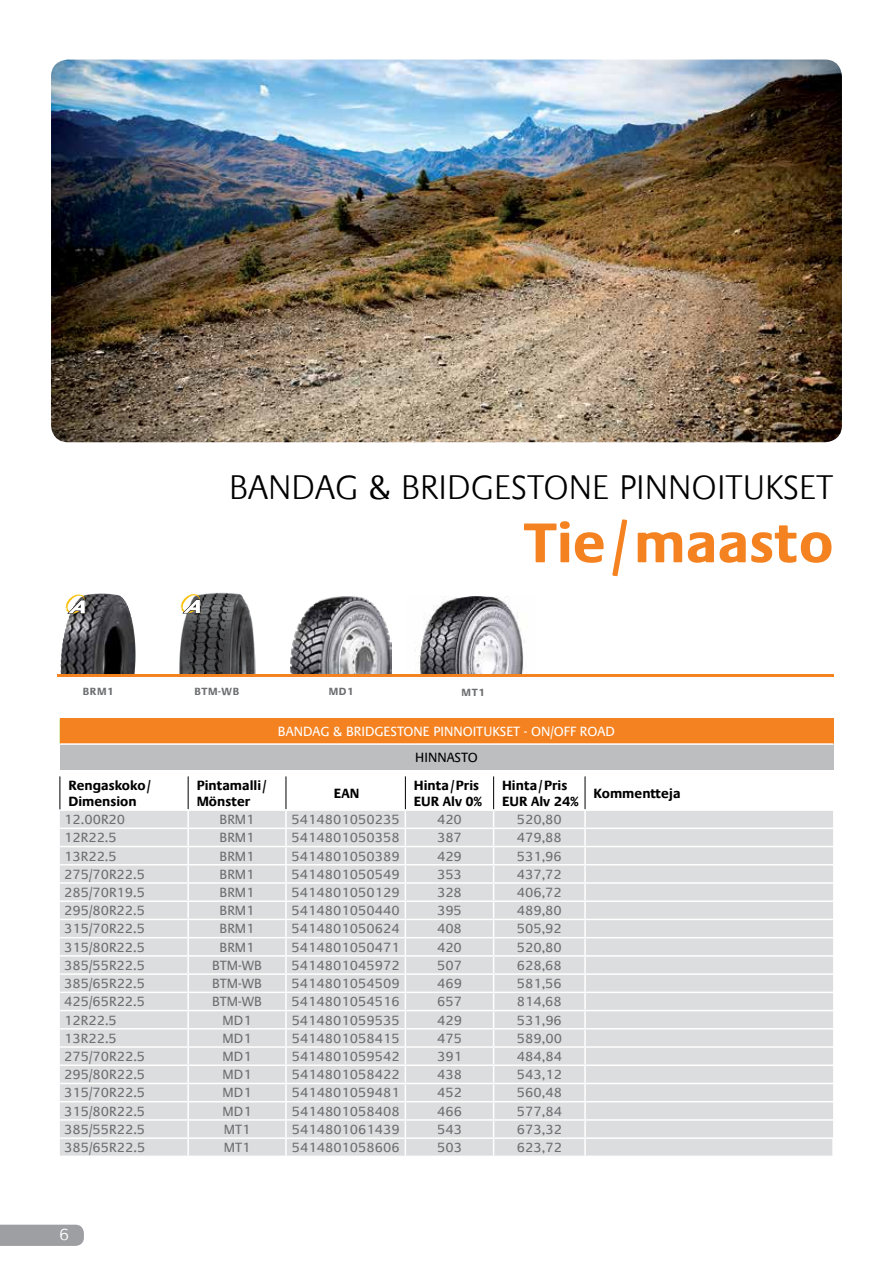
<style>
.page{position:relative;width:893px;height:1263px;background:#fff}
.page>*{position:absolute;margin:0;border:0;box-sizing:border-box;transform-origin:0 0}
.t1{font:700 57px "Praxis Com";color:#f58220}
.t2{font:300 34.5px "Praxis Com";color:#000}
.t3{font:300 16.5px "Praxis Com";color:#fff}
.t4{font:13.5px "Praxis Com";color:#6d6e71}
.t5{font:700 13.5px/16.2px "Praxis Com";color:#000}
.t6{font:13.5px "Praxis Com";color:#fff}
.t7{font:13.5px "Praxis Com";color:#000}
.t8{font:700 10.5px "Praxis Com";letter-spacing:.055em;color:#6d6e71}
</style>
<div class="page">
<div style="left:0;top:1225px;width:84px;height:21px;background:#9d9fa2"></div>
<img style="left:406px;top:596px;width:129px;height:79px">
<img style="left:291px;top:596px;width:100px;height:79px">
<img style="left:179px;top:592px;width:77px;height:82px">
<svg style="left:181px;top:594px;width:20px;height:19px"></svg>
<img style="left:61px;top:593px;width:75px;height:81px">
<svg style="left:65px;top:594px;width:21px;height:20px"></svg>
<img style="left:51px;top:60px;width:791px;height:382px">
<hr style="left:57px;top:675px;width:776px;height:2px;background:#f58220">
<svg style="left:60px;top:776px;width:773px;height:379px"></svg>
<hr style="left:60px;top:776px;width:1px;height:33px;background:#000">
<div style="left:60px;top:718px;width:773px;height:26px;background:#f58220"></div>
<div style="left:60px;top:744px;width:773px;height:25px;background:#bcbec0"></div>
<hr style="left:60px;top:743px;width:773px;height:2px;background:#fff">
<h2 class="t2" style="left:229px;top:467px;width:606px">BANDAG &amp; BRIDGESTONE PINNOITUKSET</h2>
<h1 class="t1" style="left:524px;top:509px;width:311px">Tie/maasto</h1>
<p class="t8" style="left:329px;top:685px;width:26px">MD1</p>
<p class="t8" style="left:83px;top:685px;width:32px">BRM1</p>
<p class="t8" style="left:194px;top:685px;width:46px">BTM-WB</p>
<p class="t8" style="left:462px;top:686px;width:25px">MT1</p>
<p class="t6" style="left:278px;top:724px;width:338px">BANDAG &amp; BRIDGESTONE PINNOITUKSET - ON/OFF ROAD</p>
<p class="t7" style="left:415px;top:749px;width:64px">HINNASTO</p>
<p class="t5" style="left:68px;top:777px;width:85px">Rengaskoko/<br>Dimension</p>
<p class="t5" style="left:197px;top:777px;width:73px">Pintamalli/<br>Mönster</p>
<p class="t5" style="left:334px;top:785px;width:27px">EAN</p>
<p class="t5" style="left:414px;top:777px;width:70px">Hinta/Pris<br>EUR Alv 0%</p>
<p class="t5" style="left:502px;top:777px;width:78px">Hinta/Pris<br>EUR Alv 24%</p>
<p class="t5" style="left:594px;top:785px;width:88px">Kommentteja</p>
<p class="t4" style="left:64px;top:812px;width:63px">12.00R20</p>
<p class="t4" style="left:220px;top:812px;width:37px">BRM1</p>
<p class="t4" style="left:292px;top:812px;width:110px">5414801050235</p>
<p class="t4" style="left:437px;top:812px;width:26px">420</p>
<p class="t4" style="left:517px;top:812px;width:47px">520,80</p>
<p class="t4" style="left:64px;top:830px;width:54px">12R22.5</p>
<p class="t4" style="left:220px;top:830px;width:37px">BRM1</p>
<p class="t4" style="left:292px;top:830px;width:110px">5414801050358</p>
<p class="t4" style="left:437px;top:830px;width:26px">387</p>
<p class="t4" style="left:517px;top:830px;width:47px">479,88</p>
<p class="t4" style="left:64px;top:848px;width:54px">13R22.5</p>
<p class="t4" style="left:220px;top:848px;width:37px">BRM1</p>
<p class="t4" style="left:292px;top:848px;width:110px">5414801050389</p>
<p class="t4" style="left:437px;top:848px;width:26px">429</p>
<p class="t4" style="left:517px;top:848px;width:47px">531,96</p>
<p class="t4" style="left:64px;top:866px;width:83px">275/70R22.5</p>
<p class="t4" style="left:220px;top:866px;width:37px">BRM1</p>
<p class="t4" style="left:292px;top:866px;width:110px">5414801050549</p>
<p class="t4" style="left:437px;top:866px;width:26px">353</p>
<p class="t4" style="left:517px;top:866px;width:47px">437,72</p>
<p class="t4" style="left:64px;top:884px;width:83px">285/70R19.5</p>
<p class="t4" style="left:220px;top:884px;width:37px">BRM1</p>
<p class="t4" style="left:292px;top:884px;width:110px">5414801050129</p>
<p class="t4" style="left:437px;top:884px;width:26px">328</p>
<p class="t4" style="left:517px;top:884px;width:47px">406,72</p>
<p class="t4" style="left:64px;top:903px;width:83px">295/80R22.5</p>
<p class="t4" style="left:220px;top:903px;width:37px">BRM1</p>
<p class="t4" style="left:292px;top:903px;width:110px">5414801050440</p>
<p class="t4" style="left:437px;top:903px;width:26px">395</p>
<p class="t4" style="left:517px;top:903px;width:47px">489,80</p>
<p class="t4" style="left:64px;top:921px;width:83px">315/70R22.5</p>
<p class="t4" style="left:220px;top:921px;width:37px">BRM1</p>
<p class="t4" style="left:292px;top:921px;width:110px">5414801050624</p>
<p class="t4" style="left:437px;top:921px;width:26px">408</p>
<p class="t4" style="left:517px;top:921px;width:47px">505,92</p>
<p class="t4" style="left:64px;top:939px;width:83px">315/80R22.5</p>
<p class="t4" style="left:220px;top:939px;width:37px">BRM1</p>
<p class="t4" style="left:292px;top:939px;width:110px">5414801050471</p>
<p class="t4" style="left:437px;top:939px;width:26px">420</p>
<p class="t4" style="left:517px;top:939px;width:47px">520,80</p>
<p class="t4" style="left:64px;top:957px;width:83px">385/55R22.5</p>
<p class="t4" style="left:212px;top:957px;width:51px">BTM-WB</p>
<p class="t4" style="left:292px;top:957px;width:110px">5414801045972</p>
<p class="t4" style="left:437px;top:957px;width:26px">507</p>
<p class="t4" style="left:517px;top:957px;width:47px">628,68</p>
<p class="t4" style="left:64px;top:976px;width:83px">385/65R22.5</p>
<p class="t4" style="left:212px;top:976px;width:51px">BTM-WB</p>
<p class="t4" style="left:292px;top:976px;width:110px">5414801054509</p>
<p class="t4" style="left:437px;top:976px;width:26px">469</p>
<p class="t4" style="left:517px;top:976px;width:47px">581,56</p>
<p class="t4" style="left:64px;top:994px;width:83px">425/65R22.5</p>
<p class="t4" style="left:212px;top:994px;width:51px">BTM-WB</p>
<p class="t4" style="left:292px;top:994px;width:110px">5414801054516</p>
<p class="t4" style="left:437px;top:994px;width:26px">657</p>
<p class="t4" style="left:517px;top:994px;width:47px">814,68</p>
<p class="t4" style="left:64px;top:1012px;width:54px">12R22.5</p>
<p class="t4" style="left:223px;top:1012px;width:31px">MD1</p>
<p class="t4" style="left:292px;top:1012px;width:110px">5414801059535</p>
<p class="t4" style="left:437px;top:1012px;width:26px">429</p>
<p class="t4" style="left:517px;top:1012px;width:47px">531,96</p>
<p class="t4" style="left:64px;top:1030px;width:54px">13R22.5</p>
<p class="t4" style="left:223px;top:1030px;width:31px">MD1</p>
<p class="t4" style="left:292px;top:1030px;width:110px">5414801058415</p>
<p class="t4" style="left:437px;top:1030px;width:26px">475</p>
<p class="t4" style="left:517px;top:1030px;width:47px">589,00</p>
<p class="t4" style="left:64px;top:1048px;width:83px">275/70R22.5</p>
<p class="t4" style="left:223px;top:1048px;width:31px">MD1</p>
<p class="t4" style="left:292px;top:1048px;width:110px">5414801059542</p>
<p class="t4" style="left:437px;top:1048px;width:26px">391</p>
<p class="t4" style="left:517px;top:1048px;width:47px">484,84</p>
<p class="t4" style="left:64px;top:1067px;width:83px">295/80R22.5</p>
<p class="t4" style="left:223px;top:1067px;width:31px">MD1</p>
<p class="t4" style="left:292px;top:1067px;width:110px">5414801058422</p>
<p class="t4" style="left:437px;top:1067px;width:26px">438</p>
<p class="t4" style="left:517px;top:1067px;width:47px">543,12</p>
<p class="t4" style="left:64px;top:1085px;width:83px">315/70R22.5</p>
<p class="t4" style="left:223px;top:1085px;width:31px">MD1</p>
<p class="t4" style="left:292px;top:1085px;width:110px">5414801059481</p>
<p class="t4" style="left:437px;top:1085px;width:26px">452</p>
<p class="t4" style="left:517px;top:1085px;width:47px">560,48</p>
<p class="t4" style="left:64px;top:1103px;width:83px">315/80R22.5</p>
<p class="t4" style="left:223px;top:1103px;width:31px">MD1</p>
<p class="t4" style="left:292px;top:1103px;width:110px">5414801058408</p>
<p class="t4" style="left:437px;top:1103px;width:26px">466</p>
<p class="t4" style="left:517px;top:1103px;width:47px">577,84</p>
<p class="t4" style="left:64px;top:1121px;width:83px">385/55R22.5</p>
<p class="t4" style="left:224px;top:1121px;width:28px">MT1</p>
<p class="t4" style="left:292px;top:1121px;width:110px">5414801061439</p>
<p class="t4" style="left:437px;top:1121px;width:26px">543</p>
<p class="t4" style="left:517px;top:1121px;width:47px">673,32</p>
<p class="t4" style="left:64px;top:1140px;width:83px">385/65R22.5</p>
<p class="t4" style="left:224px;top:1140px;width:28px">MT1</p>
<p class="t4" style="left:292px;top:1140px;width:110px">5414801058606</p>
<p class="t4" style="left:437px;top:1140px;width:26px">503</p>
<p class="t4" style="left:517px;top:1140px;width:47px">623,72</p>
<p class="t3" style="left:59px;top:1225px;width:12px">6</p>
</div>
